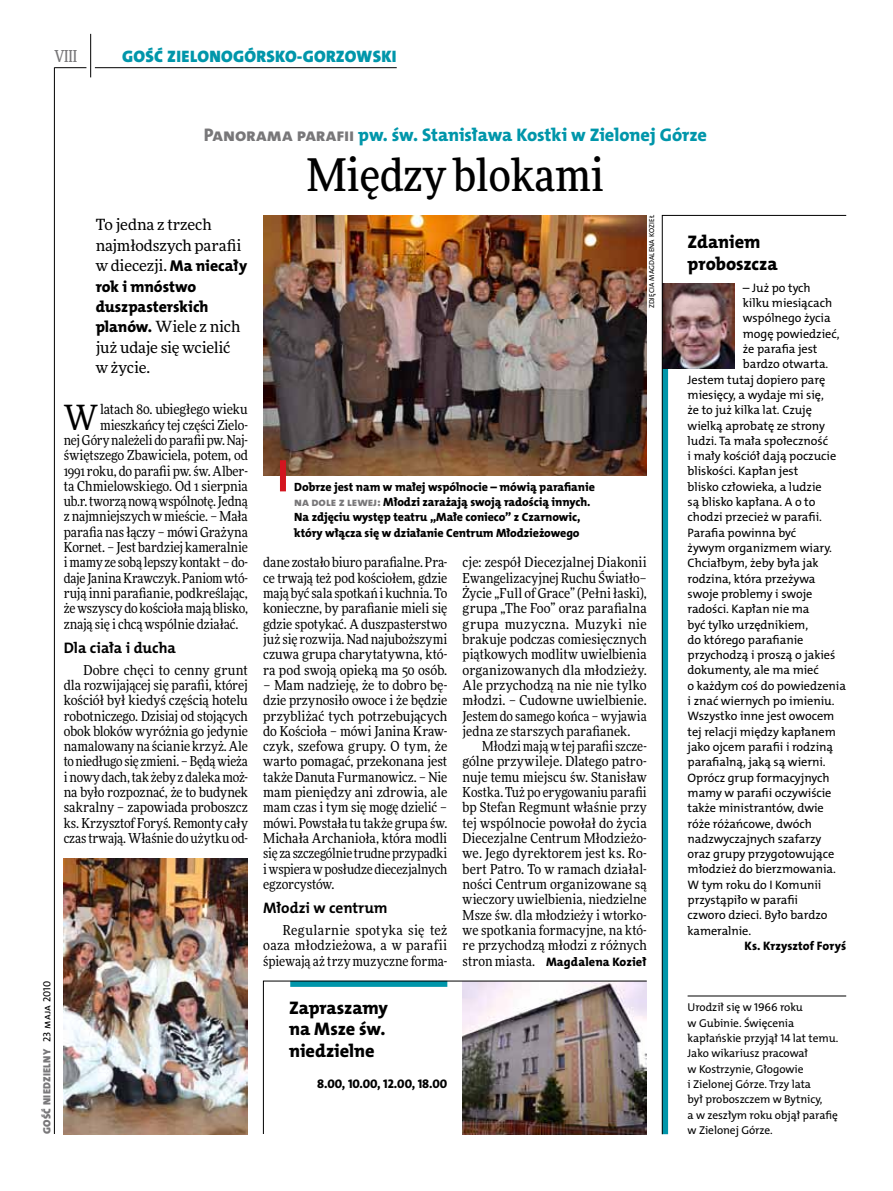
<style>
.page{position:relative;width:893px;height:1191px;background:#fff}
.page>*{position:absolute;margin:0;border:0;box-sizing:border-box;transform-origin:0 0}
.t1{font:500 45px "Freeday Narrow";color:#000}
.t2{font:34.8px "Freeday Narrow News";color:#000}
.t3{font:18.3px "The Mix HP8 Ex Bld";letter-spacing:-.005em;color:#0096aa}
.t4{font:18.3px/21.6px "The Mix HP8 Ex Bld";letter-spacing:-.005em;color:#000}
.t5{font:16.65px "The Mix HP9 Blk";letter-spacing:.02em;color:#0096aa}
.t6{font:500 16.5px "Freeday Narrow";color:#787779;scale:.9 1}
.t7{font:15.75px/20.4px "The Mix HP8 Ex Bld";letter-spacing:-.005em;color:#000}
.t8{font:15.45px/20.4px "Freeday News";letter-spacing:-.01em;color:#000}
.t9{font:15.3px "The Mix HP7 Bld";color:#000}
.t10{font:13.65px/15.3px "Freeday Narrow News";letter-spacing:-.005em;color:#000;text-align:justify}
.t11{font:12.6px "The Mix HP8 Ex Bld";color:#000}
.t12{font:12.3px "The Mix HP5 Plain";letter-spacing:-.005em;color:#000}
.t13{font:12.3px "The Mix HP8 Ex Bld";letter-spacing:.005em;color:#000}
.t14{font:12px/15.3px "The Mix HP8 Ex Bld";letter-spacing:-.005em;color:#000}
.t15{font:11.4px/15.3px "The Mix HP5 Plain";letter-spacing:-.005em;color:#000}
.t16{font:10.5px "The Mix HP9 Blk";letter-spacing:.025em;color:#787779}
.t17{font:7.2px "The Mix HP5 Plain";letter-spacing:.015em;color:#000}
.s1{font-family:"The Mix HP5 Plain";color:#000}
.s2{color:#787779}
.s3{font-family:"The Mix HP8 Ex Bld";font-size:15.75px}
.s4{font-family:"Freeday Narrow News";font-size:13.65px}
</style>
<div class="page">
<hr style="left:54px;top:67px;width:1px;height:1067px;background:#000">
<hr style="left:90px;top:34px;width:1px;height:43px;background:#000">
<hr style="left:54px;top:67px;width:32px;height:1px;background:#000">
<hr style="left:95px;top:67px;width:302px;height:1px;background:#000">
<img style="left:263px;top:215px;width:384px;height:260px">
<svg style="left:662px;top:215px;width:185px;height:919px"></svg>
<img style="left:263px;top:980px;width:384px;height:154px">
<img style="left:64px;top:858px;width:184px;height:276px">
<div style="left:280px;top:460px;width:6px;height:31px;background:#d3151f"></div>
<p class="t6" style="left:54px;top:46px;width:27px">VIII</p>
<p class="t5" style="left:122px;top:46px;width:276px">GOŚĆ ZIELONOGÓRSKO-GORZOWSKI</p>
<p class="t16" style="left:40px;top:1134px;width:155px;rotate:-90deg">GOŚĆ NIEDZIELNY <span class="s1">23 maja 2010</span></p>
<h3 class="t3" style="left:204px;top:123px;width:505px"><span class="s2">Panorama parafii</span> pw. św. Stanisława Kostki w Zielonej Górze</h3>
<h1 class="t1" style="left:307px;top:147px;width:299px">Między blokami</h1>
<h3 class="t4" style="left:688px;top:231px;width:92px">Zdaniem proboszcza</h3>
<p class="t12" style="left:743px;top:280px;width:69px">– Już po tych</p>
<p class="t12" style="left:743px;top:295px;width:91px">kilku miesiącach</p>
<p class="t12" style="left:743px;top:310px;width:89px">wspólnego życia</p>
<p class="t12" style="left:743px;top:326px;width:98px">mogę powiedzieć,</p>
<p class="t12" style="left:743px;top:341px;width:76px">że parafia jest</p>
<p class="t12" style="left:743px;top:356px;width:87px">bardzo otwarta.</p>
<p class="t12" style="left:688px;top:371px;width:139px">Jestem tutaj dopiero parę</p>
<p class="t12" style="left:688px;top:387px;width:138px">miesięcy, a wydaje mi się,</p>
<p class="t12" style="left:688px;top:402px;width:126px">że to już kilka lat. Czuję</p>
<p class="t12" style="left:688px;top:417px;width:139px">wielką aprobatę ze strony</p>
<p class="t12" style="left:688px;top:433px;width:142px">ludzi. Ta mała społeczność</p>
<p class="t12" style="left:688px;top:448px;width:150px">i mały kościół dają poczucie</p>
<p class="t12" style="left:688px;top:463px;width:112px">bliskości. Kapłan jest</p>
<p class="t12" style="left:688px;top:479px;width:136px">blisko człowieka, a ludzie</p>
<p class="t12" style="left:688px;top:494px;width:129px">są blisko kapłana. A o to</p>
<p class="t12" style="left:688px;top:509px;width:136px">chodzi przecież w parafii.</p>
<p class="t12" style="left:688px;top:524px;width:110px">Parafia powinna być</p>
<p class="t12" style="left:688px;top:540px;width:146px">żywym organizmem wiary.</p>
<p class="t12" style="left:688px;top:555px;width:133px">Chciałbym, żeby była jak</p>
<p class="t12" style="left:688px;top:570px;width:129px">rodzina, która przeżywa</p>
<p class="t12" style="left:688px;top:586px;width:126px">swoje problemy i swoje</p>
<p class="t12" style="left:688px;top:601px;width:123px">radości. Kapłan nie ma</p>
<p class="t12" style="left:688px;top:616px;width:122px">być tylko urzędnikiem,</p>
<p class="t12" style="left:688px;top:632px;width:117px">do którego parafianie</p>
<p class="t12" style="left:688px;top:647px;width:149px">przychodzą i proszą o jakieś</p>
<p class="t12" style="left:688px;top:662px;width:133px">dokumenty, ale ma mieć</p>
<p class="t12" style="left:688px;top:677px;width:160px">o każdym coś do powiedzenia</p>
<p class="t12" style="left:688px;top:693px;width:148px">i znać wiernych po imieniu.</p>
<p class="t12" style="left:688px;top:708px;width:148px">Wszystko inne jest owocem</p>
<p class="t12" style="left:688px;top:723px;width:150px">tej relacji między kapłanem</p>
<p class="t12" style="left:688px;top:739px;width:147px">jako ojcem parafii i rodziną</p>
<p class="t12" style="left:688px;top:754px;width:140px">parafialną, jaką są wierni.</p>
<p class="t12" style="left:688px;top:769px;width:144px">Oprócz grup formacyjnych</p>
<p class="t12" style="left:688px;top:785px;width:145px">mamy w parafii oczywiście</p>
<p class="t12" style="left:688px;top:800px;width:138px">także ministrantów, dwie</p>
<p class="t12" style="left:688px;top:815px;width:126px">róże różańcowe, dwóch</p>
<p class="t12" style="left:688px;top:830px;width:136px">nadzwyczajnych szafarzy</p>
<p class="t12" style="left:688px;top:846px;width:148px">oraz grupy przygotowujące</p>
<p class="t12" style="left:688px;top:861px;width:150px">młodzież do bierzmowania.</p>
<p class="t12" style="left:688px;top:876px;width:135px">W tym roku do I Komunii</p>
<p class="t12" style="left:688px;top:892px;width:112px">przystąpiło w parafii</p>
<p class="t12" style="left:688px;top:907px;width:141px">czworo dzieci. Było bardzo</p>
<p class="t12" style="left:688px;top:922px;width:65px">kameralnie.</p>
<p class="t13" style="left:744px;top:938px;width:103px">Ks. Krzysztof Foryś</p>
<p class="t17" style="left:647px;top:308px;width:95px;rotate:-90deg">zdjęcia Magdalena Kozieł</p>
<p class="t8" style="left:96px;top:214px;width:153px">To jedna z trzech najmłodszych parafii w diecezji. <span class="s3">Ma niecały</span></p>
<p class="t7" style="left:96px;top:276px;width:114px">rok i mnóstwo duszpasterskich</p>
<p class="t8" style="left:96px;top:316px;width:146px"><span class="s3">planów.</span> Wiele z nich już udaje się wcielić w życie.</p>
<h2 class="t2" style="left:64px;top:396px;width:36px">W</h2>
<p class="t10" style="left:100px;top:401px;width:149px">latach 80. ubiegłego wieku</p>
<p class="t10" style="left:100px;top:417px;width:149px">mieszkańcy tej części Zielo-</p>
<p class="t10" style="left:64px;top:432px;width:186px">nej Góry należeli do parafii pw. Naj-</p>
<p class="t10" style="left:64px;top:447px;width:186px">świętszego Zbawiciela, potem, od</p>
<p class="t10" style="left:64px;top:463px;width:186px">1991 roku, do parafii pw. św. Alber-</p>
<p class="t10" style="left:64px;top:478px;width:186px">ta Chmielowskiego. Od 1 sierpnia</p>
<p class="t10" style="left:64px;top:493px;width:186px">ub.r. tworzą nową wspólnotę. Jedną</p>
<p class="t10" style="left:64px;top:509px;width:186px">z najmniejszych w mieście. – Mała</p>
<p class="t10" style="left:64px;top:524px;width:186px">parafia nas łączy – mówi Grażyna</p>
<p class="t10" style="left:64px;top:539px;width:186px">Kornet. – Jest bardziej kameralnie</p>
<p class="t10" style="left:64px;top:555px;width:186px">i mamy ze sobą lepszy kontakt – do-</p>
<p class="t10" style="left:64px;top:570px;width:186px">daje Janina Krawczyk. Paniom wtó-</p>
<p class="t10" style="left:64px;top:585px;width:186px">rują inni parafianie, podkreślając,</p>
<p class="t10" style="left:64px;top:600px;width:186px">że wszyscy do kościoła mają blisko,</p>
<p class="t10" style="left:64px;top:616px;width:176px">znają się i chcą wspólnie działać.</p>
<p class="t9" style="left:64px;top:638px;width:114px">Dla ciała i ducha</p>
<p class="t10" style="left:64px;top:662px;width:186px;text-indent:20px">Dobre chęci to cenny grunt dla rozwijającej się parafii, której kościół był kiedyś częścią hotelu robotniczego. Dzisiaj od stojących obok bloków wyróżnia go jedynie namalowany na ścianie krzyż. Ale to niedługo się zmieni. – Będą wieża i nowy dach, tak żeby z daleka moż&shy;na było rozpoznać, że to budynek sakralny – zapowiada proboszcz ks. Krzysztof Foryś. Remonty cały czas trwają. Właśnie do użytku od-</p>
<p class="t14" style="left:294px;top:479px;width:302px">Dobrze jest nam w małej wspólnocie – mówią parafianie <span class="s2">na dole z lewej:</span> Młodzi zarażają swoją radością innych.<br>Na zdjęciu występ teatru „Małe conieco” z Czarnowic, który włącza się w działanie Centrum Młodzieżowego</p>
<p class="t10" style="left:263px;top:555px;width:186px">dane zostało biuro parafialne. Pra&shy;ce trwają też pod kościołem, gdzie mają być sala spotkań i kuchnia. To konieczne, by parafianie mieli się gdzie spotykać. A duszpasterstwo już się rozwija. Nad najuboższymi czuwa grupa charytatywna, któ&shy;ra pod swoją opieką ma 50 osób.</p>
<p class="t10" style="left:263px;top:677px;width:186px">– Mam nadzieję, że to dobro bę&shy;dzie przynosiło owoce i że będzie przybliżać tych potrzebujących do Kościoła – mówi Janina Kraw&shy;czyk, szefowa grupy. O tym, że warto pomagać, przekonana jest także Danuta Furmanowicz. – Nie mam pieniędzy ani zdrowia, ale mam czas i tym się mogę dzielić – mówi. Powstała tu także grupa św.<br>Michała Archanioła, która modli się za szczególnie trudne przypadki i wspiera w posłudze diecezjalnych egzorcystów.</p>
<p class="t9" style="left:263px;top:898px;width:126px">Młodzi w centrum</p>
<p class="t10" style="left:263px;top:922px;width:186px;text-indent:20px">Regularnie spotyka się też oaza młodzieżowa, a w parafii śpiewają aż trzy muzyczne forma-</p>
<p class="t10" style="left:463px;top:555px;width:186px">cje: zespół Diecezjalnej Diakonii Ewangelizacyjnej Ruchu Światło– Życie „Full of Grace” (Pełni łaski), grupa „The Foo” oraz parafialna grupa muzyczna. Muzyki nie brakuje podczas comiesięcznych piątkowych modlitw uwielbienia organizowanych dla młodzieży.<br>Ale przychodzą na nie nie tylko młodzi. – Cudowne uwielbienie.<br>Jestem do samego końca – wyjawia jedna ze starszych parafianek.</p>
<p class="t10" style="left:463px;top:738px;width:186px;text-indent:20px">Młodzi mają w tej parafii szcze&shy;gólne przywileje. Dlatego patro&shy;nuje temu miejscu św. Stanisław Kostka. Tuż po erygowaniu parafii bp Stefan Regmunt właśnie przy tej wspólnocie powołał do życia Diecezjalne Centrum Młodzieżo&shy;we. Jego dyrektorem jest ks. Ro&shy;bert Patro. To w ramach działal&shy;ności Centrum organizowane są wieczory uwielbienia, niedzielne Msze św. dla młodzieży i wtorko&shy;we spotkania formacyjne, na któ&shy;re przychodzą młodzi z różnych</p>
<p class="t13" style="left:463px;top:953px;width:186px"><span class="s4">stron miasta.</span> Magdalena Kozieł</p>
<h3 class="t4" style="left:289px;top:997px;width:100px">Zapraszamy na Msze św. niedzielne</h3>
<p class="t11" style="left:317px;top:1075px;width:132px">8.00, 10.00, 12.00, 18.00</p>
<p class="t15" style="left:688px;top:1000px;width:152px">U rodził się w 1966 roku<br>w Gubinie. Święcenia kapłańskie przyjął 14 lat temu.<br>Jako wikariusz pracował<br>w Kostrzynie, Głogowie<br>i Zielonej Górze. Trzy lata<br>był proboszczem w Bytnicy,<br>a w zeszłym roku objął parafię w Zielonej Górze.</p>
</div>
